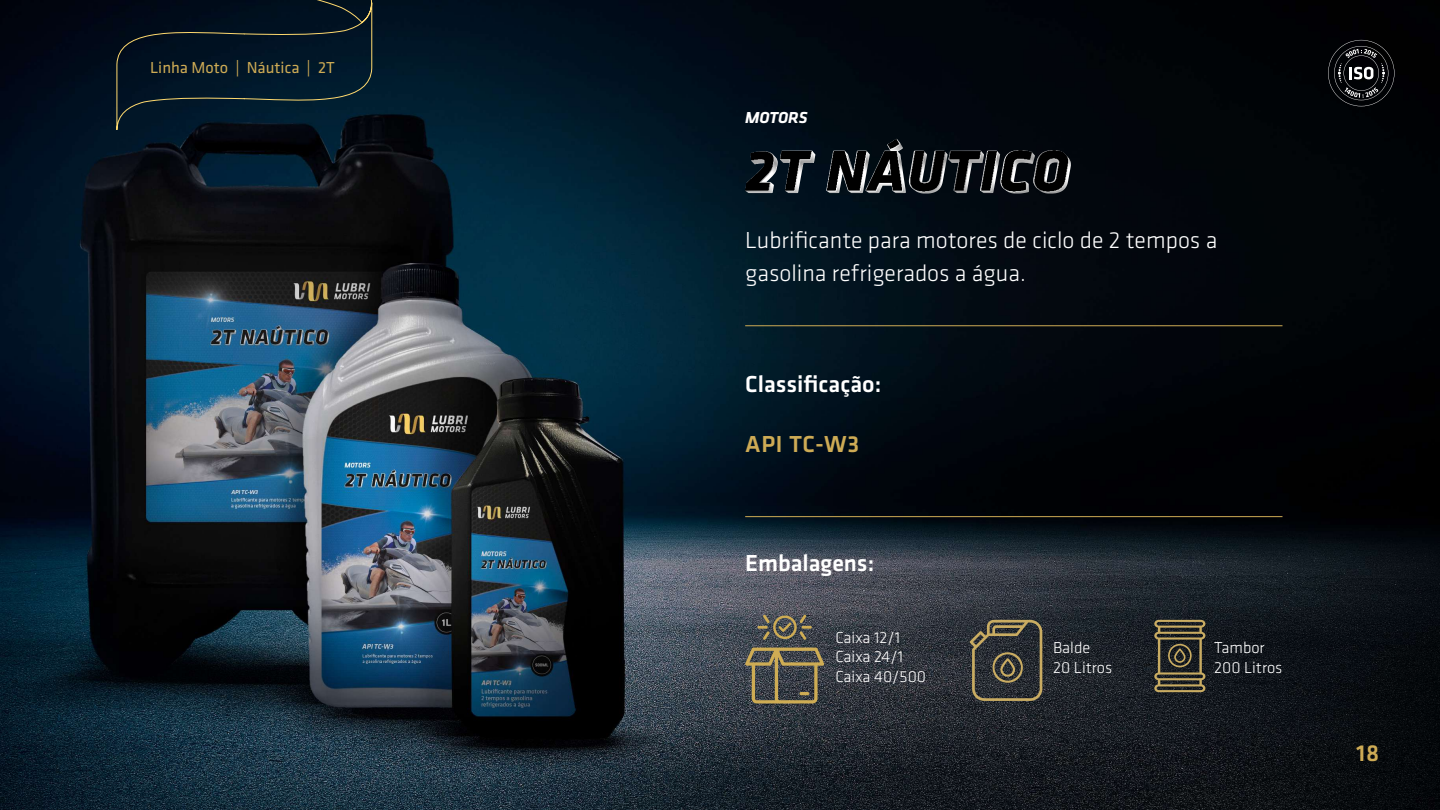
<style>
.page{position:relative;width:1440px;height:810px;background:#fff}
.page>*{position:absolute;margin:0;border:0;box-sizing:border-box;transform-origin:0 0}
.t1{font:300 24px/33.3px "Klavika CH";color:#fff}
.t2{font:500 24px "Klavika CH";color:#fff}
.t3{font:500 24px "Klavika CH";letter-spacing:.03em;color:#ceab55}
.t4{font:300 16.5px/19.8px "Klavika CH";color:#fff}
.t5{font:16.5px "Klavika CH";color:#ceab55}
.t6{font:italic 700 16.5px "Klavika CH";color:#fff}
</style>
<div class="page">
<img style="left:0;top:0;width:1440px;height:810px">
<svg style="left:88px;top:0;width:284px;height:130px;background:#051725"></svg>
<hr style="left:745px;top:325px;width:537px;height:1px;background:#ceab55">
<hr style="left:745px;top:516px;width:537px;height:1px;background:#ceab55">
<svg style="left:745px;top:648px;width:79px;height:55px;background:#625d4c"></svg>
<svg style="left:758px;top:615px;width:54px;height:25px"></svg>
<svg style="left:1154px;top:620px;width:51px;height:72px;background:#524b37"></svg>
<svg style="left:970px;top:620px;width:72px;height:81px;background:#4a473d"></svg>
<svg style="left:909px;top:151px;width:6px;height:4px"></svg>
<svg style="left:773px;top:191px;width:5px;height:3px"></svg>
<svg style="left:745px;top:151px;width:13px;height:4px"></svg>
<svg style="left:802px;top:191px;width:13px;height:3px"></svg>
<svg style="left:826px;top:151px;width:7px;height:4px"></svg>
<svg style="left:897px;top:150px;width:5px;height:3px"></svg>
<svg style="left:929px;top:192px;width:19px;height:2px"></svg>
<svg style="left:969px;top:191px;width:15px;height:3px"></svg>
<svg style="left:982px;top:151px;width:4px;height:4px"></svg>
<svg style="left:1000px;top:150px;width:14px;height:4px"></svg>
<svg style="left:1034px;top:150px;width:15px;height:4px"></svg>
<hr style="left:780px;top:151px;width:1px;height:40px;background:#c8c8c8">
<hr style="left:812px;top:151px;width:1px;height:40px;background:#f3f3f3">
<hr style="left:949px;top:151px;width:1px;height:40px;background:#9d9d9d">
<hr style="left:981px;top:151px;width:1px;height:40px;background:#d3d3d3">
<hr style="left:980px;top:151px;width:1px;height:40px;background:#d1d1d1">
<hr style="left:1032px;top:150px;width:1px;height:42px;background:#aeaeae">
<hr style="left:1033px;top:150px;width:1px;height:42px;background:#ababab">
<img style="left:866px;top:139px;width:30px;height:54px">
<img style="left:922px;top:151px;width:22px;height:31px">
<svg style="left:1328px;top:40px;width:66px;height:66px;background:#212224"></svg>
<p class="t5" style="left:150px;top:57px;width:186px">Linha Moto | Náutica | 2T</p>
<p class="t6" style="left:745px;top:105px;width:64px">MOTORS</p>
<p class="t1" style="left:745px;top:223px;width:474px">Lubrificante para motores de ciclo de 2 tempos a gasolina refrigerados a água.</p>
<p class="t2" style="left:745px;top:368px;width:138px">Classificação:</p>
<p class="t3" style="left:745px;top:428px;width:116px">API TC-W3</p>
<p class="t2" style="left:745px;top:547px;width:131px">Embalagens:</p>
<p class="t4" style="left:835px;top:627px;width:92px">Caixa 12/1<br>Caixa 24/1<br>Caixa 40/500</p>
<p class="t4" style="left:1214px;top:638px;width:70px">Tambor<br>200 Litros</p>
<p class="t4" style="left:1053px;top:638px;width:61px">Balde<br>20 Litros</p>
<p class="t3" style="left:1356px;top:736px;width:25px">18</p>
</div>
